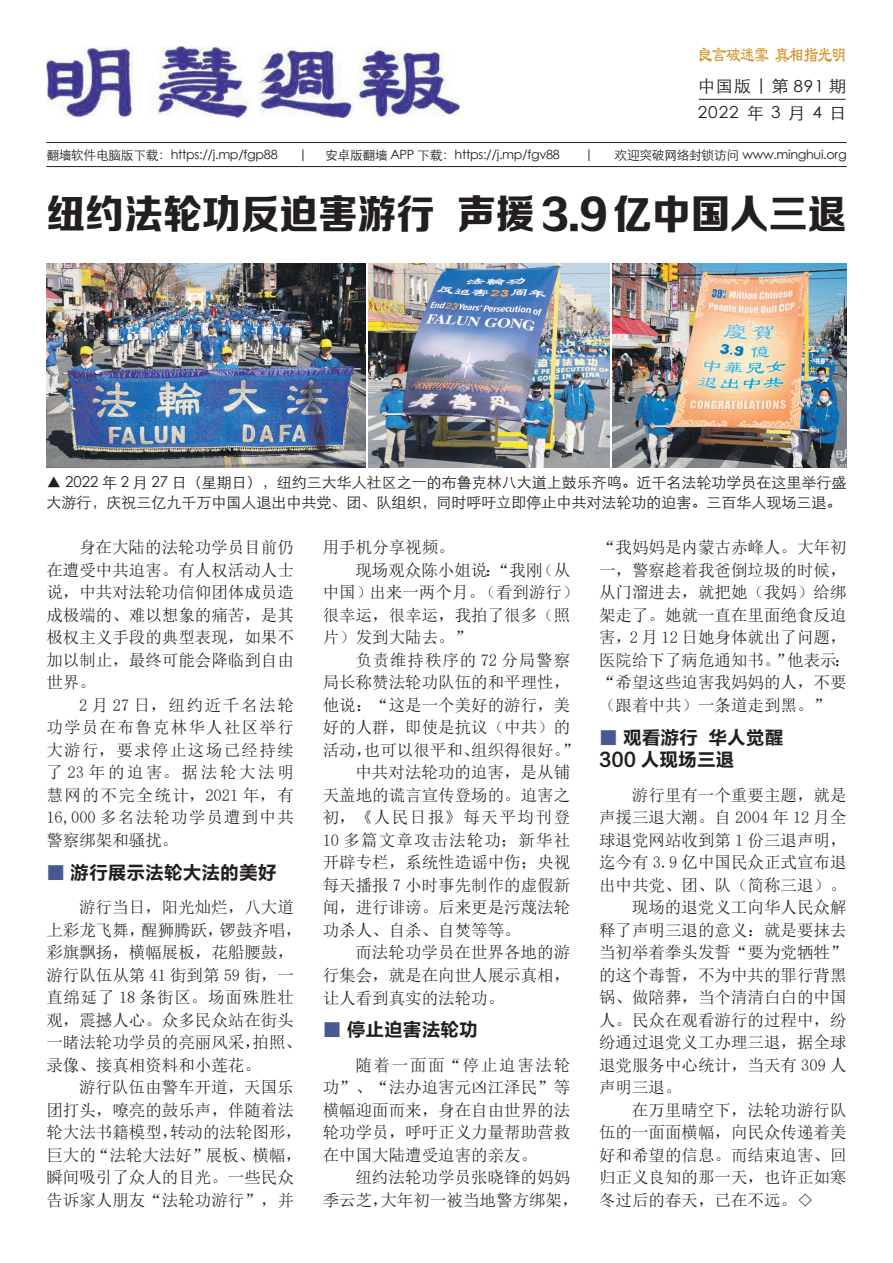
<style>
.page{position:relative;width:893px;height:1263px;background:#fff}
.page>*{position:absolute;margin:0;border:0;box-sizing:border-box;transform-origin:0 0}
.t1{font:40.5px "FZZDHJW GB1 0";color:#231f20;scale:.96 1}
.t2{font:22.5px "Li Su";letter-spacing:-.06em;color:#d39a37;scale:.67 1}
.t3{font:18.75px/22.5px "FZLTCHK GBK1 0";color:#231f20}
.t4{font:16.5px/22.5px "Sim Sun";color:#231f20}
.t5{font:16.5px/27px "ST Xihei";letter-spacing:.05em;color:#231f20;scale:1.05 1}
.t6{font:16.5px "Sim Sun";letter-spacing:.065em;color:#231f20}
.t7{font:16.5px "Sim Sun";letter-spacing:.095em;color:#231f20}
.t8{font:16.5px "Sim Sun";letter-spacing:.055em;color:#231f20}
.t9{font:15px/19.5px "ST Xihei";color:#231f20}
.t10{font:12.75px "ST Xihei";letter-spacing:-.025em;color:#231f20}
.s1{color:#475893}
</style>
<div class="page">
<hr style="left:699px;top:99px;width:147px;height:1px;background:#231f20">
<img style="left:46px;top:46px;width:413px;height:72px">
<hr style="left:46px;top:142px;width:801px;height:1px;background:#231f20">
<hr style="left:46px;top:166px;width:801px;height:1px;background:#231f20">
<img style="left:46px;top:264px;width:319px;height:204px">
<img style="left:369px;top:264px;width:240px;height:204px">
<img style="left:612px;top:264px;width:235px;height:204px">
<h2 class="t2" style="left:698px;top:43px;width:224px">良言破迷雾 真相指光明</h2>
<p class="t5" style="left:698px;top:71px;width:143px">中国版|第891 期<br>2022年3月4日</p>
<p class="t10" style="left:46px;top:145px;width:233px">翻墙软件电脑版下载：https://j.mp/fgp88</p>
<p class="t10" style="left:299px;top:145px;width:10px">|</p>
<p class="t10" style="left:325px;top:145px;width:236px">安卓版翻墙 APP 下载：https://j.mp/fgv88</p>
<p class="t10" style="left:585px;top:145px;width:10px">|</p>
<p class="t10" style="left:615px;top:145px;width:234px">欢迎突破网络封锁访问 www.minghui.org</p>
<h1 class="t1" style="left:46px;top:192px;width:835px">纽约法轮功反迫害游行 声援 3.9 亿中国人三退</h1>
<p class="t9" style="left:46px;top:472px;width:802px">▲ 2022 年 2 月 27 日（星期日），纽约三大华人社区之一的布鲁克林八大道上鼓乐齐鸣。近千名法轮功学员在这里举行盛大游行，庆祝三亿九千万中国人退出中共党、团、队组织，同时呼吁立即停止中共对法轮功的迫害。三百华人现场三退。</p>
<p class="t4" style="left:46px;top:536px;width:249px;text-align:justify;text-indent:33px">身在大陆的法轮功学员目前仍在遭受中共迫害。有人权活动人士说，中共对法轮功信仰团体成员造成极端的、难以想象的痛苦，是其极权主义手段的典型表现，如果不加以制止，最终可能会降临到自由世界。</p>
<p class="t4" style="left:46px;top:694px;width:249px;text-align:justify;text-indent:33px">2 月 27 日，纽约近千名法轮功学员在布鲁克林华人社区举行大游行，要求停止这场已经持续了 23 年的迫害。据法轮大法明慧网的不完全统计，2021 年，有16,000 多名法轮功学员遭到中共警察绑架和骚扰。</p>
<p class="t3" style="left:46px;top:861px;width:232px"><span class="s1">■</span> 游行展示法轮大法的美好</p>
<p class="t4" style="left:46px;top:896px;width:257px;text-indent:33px">游行当日，阳光灿烂，八大道上彩龙飞舞，醒狮腾跃，锣鼓齐唱，彩旗飘扬，横幅展板，花船腰鼓，游行队伍从第 41 街到第 59 街，一直绵延了 18 条街区。场面殊胜壮观，震撼人心。众多民众站在街头一睹法轮功学员的亮丽风采，拍照、录像、接真相资料和小莲花。</p>
<p class="t4" style="left:46px;top:1076px;width:257px;text-indent:33px">游行队伍由警车开道，天国乐团打头，嘹亮的鼓乐声，伴随着法轮大法书籍模型，转动的法轮图形，巨大的“法轮大法好”展板、横幅，瞬间吸引了众人的目光。一些民众告诉家人朋友“法轮功游行”，并</p>
<p class="t4" style="left:599px;top:536px;width:253px">“我妈妈是内蒙古赤峰人。大年初一，警察趁着我爸倒垃圾的时候，从门溜进去，就把她（我妈）给绑架走了。她就一直在里面绝食反迫害，2 月 12 日她身体就出了问题，医院给下了病危通知书。”他表示：“希望这些迫害我妈妈的人，不要（跟着中共）一条道走到黑。”</p>
<p class="t3" style="left:599px;top:726px;width:205px"><span class="s1">■</span> 观看游行 华人觉醒　<br>300 人现场三退</p>
<p class="t4" style="left:632px;top:783px;width:216px">游行里有一个重要主题，就是</p>
<p class="t4" style="left:599px;top:806px;width:249px">声援三退大潮。自 2004 年 12 月全</p>
<p class="t4" style="left:599px;top:829px;width:249px">球退党网站收到第 1 份三退声明，</p>
<p class="t4" style="left:599px;top:851px;width:249px">迄今有 3.9 亿中国民众正式宣布退</p>
<p class="t4" style="left:599px;top:874px;width:249px">出中共党、团、队（简称三退）。</p>
<p class="t4" style="left:632px;top:896px;width:216px">现场的退党义工向华人民众解</p>
<p class="t4" style="left:599px;top:919px;width:249px">释了声明三退的意义：就是要抹去</p>
<p class="t4" style="left:599px;top:941px;width:249px">当初举着拳头发誓“要为党牺牲”</p>
<p class="t4" style="left:599px;top:964px;width:249px">的这个毒誓，不为中共的罪行背黑</p>
<p class="t4" style="left:599px;top:986px;width:249px">锅、做陪葬，当个清清白白的中国</p>
<p class="t4" style="left:599px;top:1009px;width:249px">人。民众在观看游行的过程中，纷</p>
<p class="t4" style="left:599px;top:1031px;width:249px">纷通过退党义工办理三退，据全球</p>
<p class="t4" style="left:599px;top:1054px;width:249px">退党服务中心统计，当天有 309 人</p>
<p class="t4" style="left:599px;top:1076px;width:84px">声明三退。</p>
<p class="t4" style="left:632px;top:1099px;width:216px">在万里晴空下，法轮功游行队</p>
<p class="t4" style="left:599px;top:1121px;width:249px">伍的一面面横幅，向民众传递着美</p>
<p class="t4" style="left:599px;top:1144px;width:249px">好和希望的信息。而结束迫害、回</p>
<p class="t4" style="left:599px;top:1166px;width:249px">归正义良知的那一天，也许正如寒</p>
<p class="t4" style="left:599px;top:1189px;width:216px">冬过后的春天，已在不远。◇</p>
<p class="t4" style="left:323px;top:536px;width:133px">用手机分享视频。</p>
<p class="t4" style="left:355px;top:559px;width:216px">现场观众陈小姐说：“我刚（从</p>
<p class="t4" style="left:323px;top:581px;width:257px">中国）出来一两个月。（看到游行）</p>
<p class="t4" style="left:323px;top:604px;width:249px">很幸运，很幸运，我拍了很多（照</p>
<p class="t4" style="left:323px;top:626px;width:150px">片）发到大陆去。”</p>
<p class="t8" style="left:355px;top:652px;width:216px">负责维持秩序的 72 分局警察</p>
<p class="t4" style="left:323px;top:671px;width:249px">局长称赞法轮功队伍的和平理性，</p>
<p class="t4" style="left:323px;top:694px;width:249px">他说：“这是一个美好的游行，美</p>
<p class="t4" style="left:323px;top:716px;width:249px">好的人群，即使是抗议（中共）的</p>
<p class="t4" style="left:323px;top:739px;width:257px">活动，也可以很平和、组织得很好。”</p>
<p class="t4" style="left:355px;top:761px;width:216px">中共对法轮功的迫害，是从铺</p>
<p class="t4" style="left:323px;top:784px;width:249px">天盖地的谎言宣传登场的。迫害之</p>
<p class="t7" style="left:323px;top:809px;width:249px">初，《人民日报》每天平均刊登</p>
<p class="t6" style="left:323px;top:832px;width:249px">10 多篇文章攻击法轮功；新华社</p>
<p class="t4" style="left:323px;top:851px;width:249px">开辟专栏，系统性造谣中伤；央视</p>
<p class="t4" style="left:323px;top:874px;width:249px">每天播报 7 小时事先制作的虚假新</p>
<p class="t4" style="left:323px;top:896px;width:249px">闻，进行诽谤。后来更是污蔑法轮</p>
<p class="t4" style="left:323px;top:919px;width:199px">功杀人、自杀、自焚等等。</p>
<p class="t4" style="left:355px;top:941px;width:216px">而法轮功学员在世界各地的游</p>
<p class="t4" style="left:323px;top:964px;width:249px">行集会，就是在向世人展示真相，</p>
<p class="t4" style="left:323px;top:986px;width:183px">让人看到真实的法轮功。</p>
<p class="t3" style="left:323px;top:1019px;width:157px"><span class="s1">■</span> 停止迫害法轮功</p>
<p class="t4" style="left:323px;top:1053px;width:249px;text-align:justify;text-indent:33px">随着一面面“停止迫害法轮功”、“法办迫害元凶江泽民”等横幅迎面而来，身在自由世界的法轮功学员，呼吁正义力量帮助营救在中国大陆遭受迫害的亲友。</p>
<p class="t4" style="left:323px;top:1166px;width:257px;text-indent:33px">纽约法轮功学员张晓锋的妈妈季云芝，大年初一被当地警方绑架，</p>
</div>
